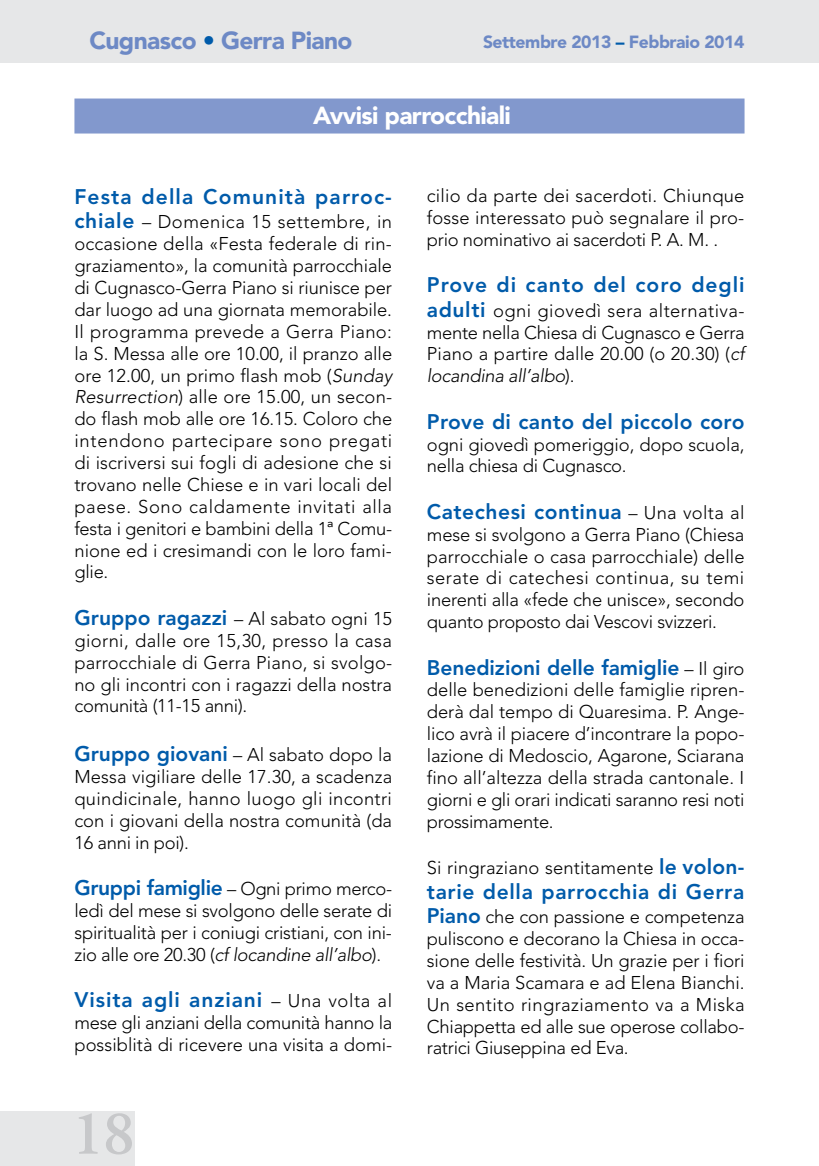
<style>
.page{position:relative;width:819px;height:1166px;background:#fff}
.page>*{position:absolute;margin:0;border:0;box-sizing:border-box;transform-origin:0 0}
.t1{font:600 63px "Adobe Garamond Pro";color:#c7c8ca}
.t2{font:900 24.5px "Avenir";letter-spacing:-.025em;color:#6d89c5}
.t3{font:900 24.5px "Avenir";letter-spacing:-.025em;color:#fff}
.t4{font:800 21px "Avenir";letter-spacing:.03em;color:#005baa}
.t5{font:800 21px "Avenir";letter-spacing:-.005em;color:#005baa}
.t6{font:800 21px "Avenir";letter-spacing:.05em;color:#005baa}
.t7{font:300 18.38px/21.9px "Avenir";letter-spacing:-.015em;color:#000;text-align:justify}
.t8{font:300 18.38px "Avenir";letter-spacing:.01em;color:#000}
.t9{font:900 17.5px "Avenir";letter-spacing:-.025em;color:#6d89c5}
.s1{color:#005baa}
.s2{font-weight:800;font-size:21px;color:#005baa}
.s3{font-style:italic}
.s4{font-weight:300;font-size:18.38px;color:#000}
</style>
<div class="page">
<div style="left:0;top:0;width:819px;height:63px;background:#e6e7e8"></div>
<div style="left:0;top:1111px;width:134px;height:55px;background:#e6e7e8"></div>
<div style="left:74px;top:99px;width:670px;height:35px;background:#8298cd"></div>
<h2 class="t2" style="left:89px;top:25px;width:264px">Cugnasco <span class="s1">•</span> Gerra Piano</h2>
<p class="t9" style="left:483px;top:32px;width:263px">Settembre 2013 <span class="s1">–</span> Febbraio 2014</p>
<h2 class="t3" style="left:313px;top:100px;width:199px">Avvisi parrocchiali</h2>
<p class="t6" style="left:74px;top:184px;width:319px">Festa della Comunità parroc-</p>
<p class="t7" style="left:74px;top:211px;width:319px"><span class="s2">chiale</span> – Domenica 15 settembre, in occasione della «Festa federale di rin&shy;graziamento», la comunità parrocchiale di Cugnasco-Gerra Piano si riunisce per dar luogo ad una giornata memorabile.<br>Il programma prevede a Gerra Piano: la S. Messa alle ore 10.00, il pranzo alle ore 12.00, un primo flash mob (<span class="s3">Sunday Resurrection</span>) alle ore 15.00, un secon&shy;do flash mob alle ore 16.15. Coloro che intendono partecipare sono pregati di iscriversi sui fogli di adesione che si trovano nelle Chiese e in vari locali del paese. Sono caldamente invitati alla festa i genitori e bambini della 1ª Comu&shy;nione ed i cresimandi con le loro fami&shy;glie.</p>
<p class="t7" style="left:74px;top:608px;width:319px"><span class="s2">Gruppo ragazzi</span> – Al sabato ogni 15 giorni, dalle ore 15,30, presso la casa parrocchiale di Gerra Piano, si svolgo&shy;no gli incontri con i ragazzi della nostra comunità (11-15 anni).</p>
<p class="t7" style="left:74px;top:744px;width:319px"><span class="s2">Gruppo giovani</span> – Al sabato dopo la Messa vigiliare delle 17.30, a scadenza quindicinale, hanno luogo gli incontri con i giovani della nostra comunità (da 16 anni in poi).</p>
<p class="t7" style="left:74px;top:878px;width:319px"><span class="s2">Gruppi famiglie</span> – Ogni primo merco&shy;ledì del mese si svolgono delle serate di spiritualità per i coniugi cristiani, con ini&shy;zio alle ore 20.30 (<span class="s3">cf locandine all’albo</span>).</p>
<p class="t4" style="left:74px;top:987px;width:319px">Visita agli anziani <span class="s4">– Una volta al</span></p>
<p class="t7" style="left:74px;top:1012px;width:319px">mese gli anziani della comunità hanno la possiblità di ricevere una visita a domi-</p>
<h1 class="t1" style="left:72px;top:1097px;width:65px">18</h1>
<p class="t7" style="left:427px;top:185px;width:319px">cilio da parte dei sacerdoti. Chiunque fosse interessato può segnalare il pro&shy;prio nominativo ai sacerdoti P. A. M. .</p>
<p class="t4" style="left:427px;top:272px;width:319px">Prove di canto del coro degli</p>
<p class="t7" style="left:427px;top:299px;width:319px"><span class="s2">adulti</span> ogni giovedì sera alternativa&shy;mente nella Chiesa di Cugnasco e Gerra Piano a partire dalle 20.00 (o 20.30) (<span class="s3">cf locandina all’albo</span>).</p>
<p class="t4" style="left:427px;top:409px;width:319px">Prove di canto del piccolo coro</p>
<p class="t7" style="left:427px;top:433px;width:319px">ogni giovedì pomeriggio, dopo scuola, nella chiesa di Cugnasco.</p>
<p class="t4" style="left:427px;top:499px;width:319px">Catechesi continua <span class="s4">– Una volta al</span></p>
<p class="t7" style="left:427px;top:523px;width:319px">mese si svolgono a Gerra Piano (Chiesa parrocchiale o casa parrocchiale) delle serate di catechesi continua, su temi inerenti alla «fede che unisce», secondo quanto proposto dai Vescovi svizzeri.</p>
<p class="t5" style="left:427px;top:655px;width:319px">Benedizioni delle famiglie <span class="s4">– Il giro</span></p>
<p class="t7" style="left:427px;top:679px;width:319px">delle benedizioni delle famiglie ripren&shy;derà dal tempo di Quaresima. P. Ange&shy;lico avrà il piacere d’incontrare la popo&shy;lazione di Medoscio, Agarone, Sciarana fino all’altezza della strada cantonale. I giorni e gli orari indicati saranno resi noti prossimamente.</p>
<p class="t8" style="left:427px;top:857px;width:319px">Si ringraziano sentitamente <span class="s2">le volon-</span></p>
<p class="t4" style="left:427px;top:879px;width:319px">tarie della parrocchia di Gerra</p>
<p class="t7" style="left:427px;top:906px;width:319px"><span class="s2">Piano</span> che con passione e competenza puliscono e decorano la Chiesa in occa&shy;sione delle festività. Un grazie per i fiori va a Maria Scamara e ad Elena Bianchi.<br>Un sentito ringraziamento va a Miska Chiappetta ed alle sue operose collabo&shy;ratrici Giuseppina ed Eva.</p>
</div>
